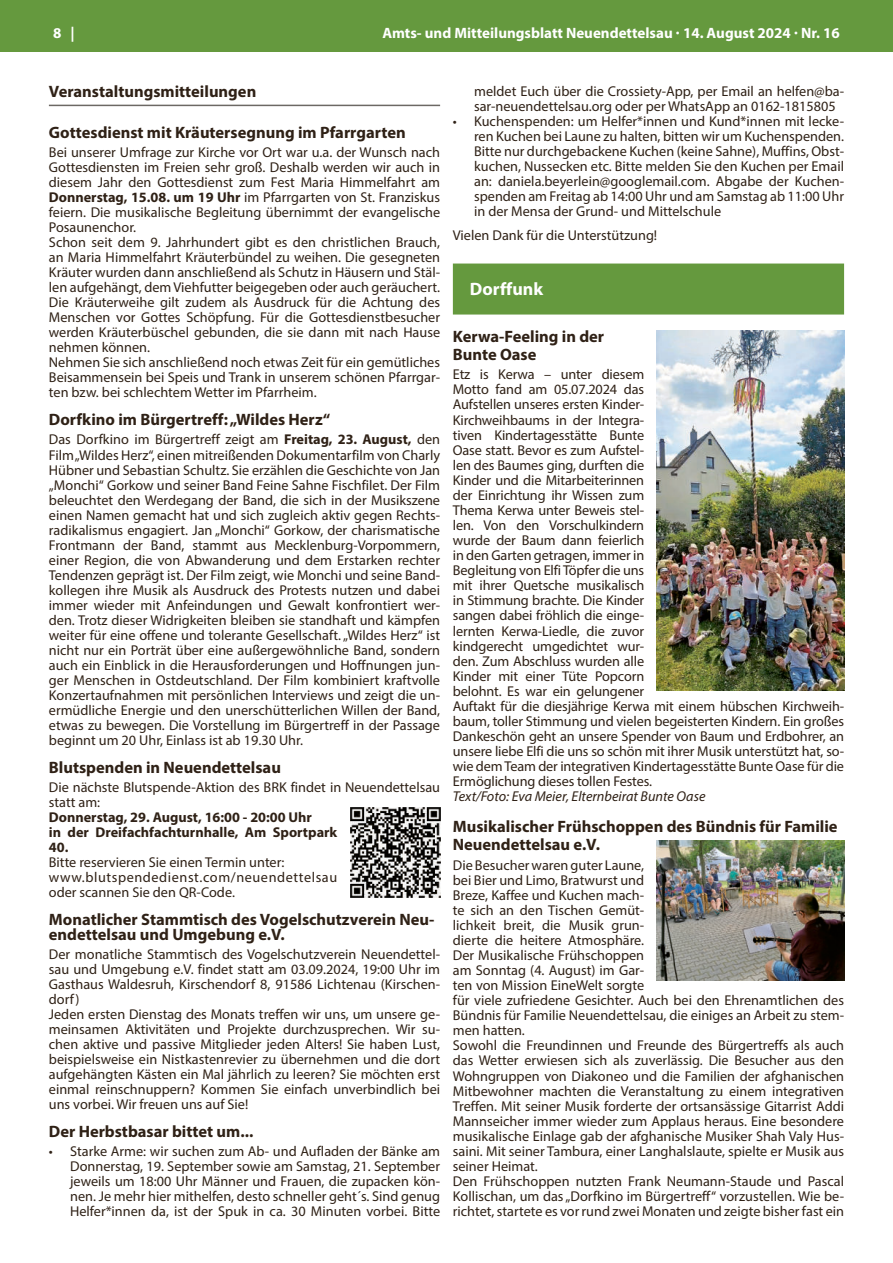
<style>
.page{position:relative;width:893px;height:1263px;background:#fff}
.page>*{position:absolute;margin:0;border:0;box-sizing:border-box;transform-origin:0 0}
.t1{font:700 18px "Myriad Pro";color:#fff}
.t2{font:700 16.5px/18px "Myriad Pro";color:#2f2116}
.t3{font:700 15px "Myriad Pro";color:#fff}
.t4{font:14.25px/15px "Myriad Pro";color:#2f2116}
.t5{font:700 14.25px/15px "Myriad Pro";color:#2f2116}
.t6{font:italic 14.25px "Myriad Pro";color:#2f2116}
.s1{font-weight:700}
</style>
<div class="page">
<div style="left:0;top:0;width:893px;height:51px;background:#65993e"></div>
<hr style="left:49px;top:105px;width:391px;height:1px;background:#6c6864">
<div style="left:453px;top:264px;width:391px;height:51px;background:#65993e"></div>
<img style="left:350px;top:807px;width:90px;height:90px">
<img style="left:657px;top:330px;width:187px;height:360px">
<img style="left:657px;top:841px;width:187px;height:139px">
<p class="t3" style="left:53px;top:25px;width:23px">8 |</p>
<p class="t3" style="left:382px;top:25px;width:459px">Amts- und Mitteilungsblatt Neuendettelsau · 14. August 2024 · Nr. 16</p>
<p class="t2" style="left:49px;top:83px;width:209px">Veranstaltungsmitteilungen</p>
<p class="t2" style="left:49px;top:124px;width:358px">Gottesdienst mit Kräutersegnung im Pfarrgarten</p>
<p class="t4" style="left:49px;top:145px;width:393px">Bei unserer Umfrage zur Kirche vor Ort war u.a. der Wunsch nach Gottesdiensten im Freien sehr groß. Deshalb werden wir auch in diesem Jahr den Gottesdienst zum Fest Maria Himmelfahrt am <span class="s1">Donnerstag, 15.08. um 19 Uhr</span> im Pfarrgarten von St. Franziskus feiern. Die musikalische Begleitung übernimmt der evangelische Posaunenchor.<br>Schon seit dem 9. Jahrhundert gibt es den christlichen Brauch, an Maria Himmelfahrt Kräuterbündel zu weihen. Die gesegneten Kräuter wurden dann anschließend als Schutz in Häusern und Stäl&shy;len aufgehängt, dem Viehfutter beigegeben oder auch geräuchert.<br>Die Kräuterweihe gilt zudem als Ausdruck für die Achtung des Menschen vor Gottes Schöpfung. Für die Gottesdienstbesucher werden Kräuterbüschel gebunden, die sie dann mit nach Hause nehmen können.<br>Nehmen Sie sich anschließend noch etwas Zeit für ein gemütliches Beisammensein bei Speis und Trank in unserem schönen Pfarrgar&shy;ten bzw. bei schlechtem Wetter im Pfarrheim.</p>
<p class="t2" style="left:49px;top:411px;width:283px">Dorfkino im Bürgertreff: „Wildes Herz“</p>
<p class="t4" style="left:49px;top:432px;width:393px;text-align:justify">Das Dorfkino im Bürgertreff zeigt am <span class="s1">Freitag, 23. August,</span> den Film „Wildes Herz“, einen mitreißenden Dokumentarfilm von Charly Hübner und Sebastian Schultz. Sie erzählen die Geschichte von Jan „Monchi“ Gorkow und seiner Band Feine Sahne Fischfilet. Der Film beleuchtet den Werdegang der Band, die sich in der Musikszene einen Namen gemacht hat und sich zugleich aktiv gegen Rechts&shy;radikalismus engagiert. Jan „Monchi“ Gorkow, der charismatische Frontmann der Band, stammt aus Mecklenburg-Vorpommern, einer Region, die von Abwanderung und dem Erstarken rechter Tendenzen geprägt ist. Der Film zeigt, wie Monchi und seine Band&shy;kollegen ihre Musik als Ausdruck des Protests nutzen und dabei immer wieder mit Anfeindungen und Gewalt konfrontiert wer&shy;den. Trotz dieser Widrigkeiten bleiben sie standhaft und kämpfen weiter für eine offene und tolerante Gesellschaft. „Wildes Herz“ ist nicht nur ein Porträt über eine außergewöhnliche Band, sondern auch ein Einblick in die Herausforderungen und Hoffnungen jun&shy;ger Menschen in Ostdeutschland. Der Film kombiniert kraftvolle Konzertaufnahmen mit persönlichen Interviews und zeigt die un&shy;ermüdliche Energie und den unerschütterlichen Willen der Band, etwas zu bewegen. Die Vorstellung im Bürgertreff in der Passage beginnt um 20 Uhr, Einlass ist ab 19.30 Uhr.</p>
<p class="t2" style="left:49px;top:759px;width:234px">Blutspenden in Neuendettelsau</p>
<p class="t4" style="left:49px;top:779px;width:393px">Die nächste Blutspende-Aktion des BRK findet in Neuendettelsau statt am:</p>
<p class="t5" style="left:49px;top:810px;width:290px">Donnerstag, 29. August, 16:00 - 20:00 Uhr<br>in der Dreifachfachturnhalle, Am Sportpark<br>40.</p>
<p class="t4" style="left:49px;top:854px;width:290px">Bitte reservieren Sie einen Termin unter: www.blutspendedienst.com/neuendettelsau oder scannen Sie den QR-Code.</p>
<p class="t2" style="left:49px;top:912px;width:387px;line-height:15px">Monatlicher Stammtisch des Vogelschutzverein Neu&shy;endettelsau und Umgebung e.V.</p>
<p class="t4" style="left:49px;top:946px;width:393px">Der monatliche Stammtisch des Vogelschutzverein Neuendettel&shy;sau und Umgebung e.V. findet statt am 03.09.2024, 19:00 Uhr im Gasthaus Waldesruh, Kirschendorf 8, 91586 Lichtenau (Kirschen&shy;dorf)<br>Jeden ersten Dienstag des Monats treffen wir uns, um unsere ge&shy;meinsamen Aktivitäten und Projekte durchzusprechen. Wir su&shy;chen aktive und passive Mitglieder jeden Alters! Sie haben Lust, beispielsweise ein Nistkastenrevier zu übernehmen und die dort aufgehängten Kästen ein Mal jährlich zu leeren? Sie möchten erst einmal reinschnuppern? Kommen Sie einfach unverbindlich bei uns vorbei. Wir freuen uns auf Sie!</p>
<p class="t2" style="left:49px;top:1123px;width:206px">Der Herbstbasar bittet um...</p>
<p class="t4" style="left:70px;top:1144px;width:371px;text-align:justify;text-indent:-21px">• Starke Arme: wir suchen zum Ab- und Aufladen der Bänke am Donnerstag, 19. September sowie am Samstag, 21. September jeweils um 18:00 Uhr Männer und Frauen, die zupacken kön&shy;nen. Je mehr hier mithelfen, desto schneller geht´s. Sind genug Helfer*innen da, ist der Spuk in ca. 30 Minuten vorbei. Bitte</p>
<p class="t4" style="left:474px;top:83px;width:371px">meldet Euch über die Crossiety-App, per Email an helfen@ba&shy;sar-neuendettelsau.org oder per WhatsApp an 0162-1815805</p>
<p class="t4" style="left:474px;top:113px;width:371px;text-align:justify;text-indent:-21px">• Kuchenspenden: um Helfer*innen und Kund*innen mit lecke&shy;ren Kuchen bei Laune zu halten, bitten wir um Kuchenspenden.<br>Bitte nur durchgebackene Kuchen (keine Sahne), Muffins, Obst&shy;kuchen, Nussecken etc. Bitte melden Sie den Kuchen per Email an: daniela.beyerlein@googlemail.com. Abgabe der Kuchen&shy;spenden am Freitag ab 14:00 Uhr und am Samstag ab 11:00 Uhr in der Mensa der Grund- und Mittelschule</p>
<p class="t4" style="left:453px;top:228px;width:206px">Vielen Dank für die Unterstützung!</p>
<p class="t1" style="left:470px;top:280px;width:75px">Dorffunk</p>
<p class="t2" style="left:453px;top:328px;width:153px">Kerwa-Feeling in der<br>Bunte Oase</p>
<p class="t4" style="left:453px;top:367px;width:393px">Etz is Kerwa – unter diesem<br>Motto fand am 05.07.2024 das<br>Aufstellen unseres ersten Kinder-<br>Kirchweihbaums in der Integra-<br>tiven Kindertagesstätte Bunte<br>Oase statt. Bevor es zum Aufstel-<br>len des Baumes ging, durften die<br>Kinder und die Mitarbeiterinnen<br>der Einrichtung ihr Wissen zum<br>Thema Kerwa unter Beweis stel-<br>len. Von den Vorschulkindern<br>wurde der Baum dann feierlich<br>in den Garten getragen, immer in<br>Begleitung von Elfi Töpfer die uns<br>mit ihrer Quetsche musikalisch<br>in Stimmung brachte. Die Kinder<br>sangen dabei fröhlich die einge-<br>lernten Kerwa-Liedle, die zuvor<br>kindgerecht umgedichtet wur-<br>den. Zum Abschluss wurden alle<br>Kinder mit einer Tüte Popcorn<br>belohnt. Es war ein gelungener<br>Auftakt für die diesjährige Kerwa mit einem hübschen Kirchweih&shy;baum, toller Stimmung und vielen begeisterten Kindern. Ein großes Dankeschön geht an unsere Spender von Baum und Erdbohrer, an unsere liebe Elfi die uns so schön mit ihrer Musik unterstützt hat, so&shy;wie dem Team der integrativen Kindertagesstätte Bunte Oase für die Ermöglichung dieses tollen Festes.</p>
<p class="t6" style="left:453px;top:791px;width:254px">Text/Foto: Eva Meier, Elternbeirat Bunte Oase</p>
<p class="t2" style="left:453px;top:818px;width:386px">Musikalischer Frühschoppen des Bündnis für Familie<br>Neuendettelsau e.V.</p>
<p class="t4" style="left:453px;top:857px;width:393px">Die Besucher waren guter Laune,<br>bei Bier und Limo, Bratwurst und<br>Breze, Kaffee und Kuchen mach-<br>te sich an den Tischen Gemüt-<br>lichkeit breit, die Musik grun-<br>dierte die heitere Atmosphäre.<br>Der Musikalische Frühschoppen<br>am Sonntag (4. August) im Gar-<br>ten von Mission EineWelt sorgte<br>für viele zufriedene Gesichter. Auch bei den Ehrenamtlichen des Bündnis für Familie Neuendettelsau, die einiges an Arbeit zu stem&shy;men hatten.<br>Sowohl die Freundinnen und Freunde des Bürgertreffs als auch das Wetter erwiesen sich als zuverlässig. Die Besucher aus den Wohngruppen von Diakoneo und die Familien der afghanischen Mitbewohner machten die Veranstaltung zu einem integrativen Treffen. Mit seiner Musik forderte der ortsansässige Gitarrist Addi Mannseicher immer wieder zum Applaus heraus. Eine besondere musikalische Einlage gab der afghanische Musiker Shah Valy Hus&shy;saini. Mit seiner Tambura, einer Langhalslaute, spielte er Musik aus seiner Heimat.<br>Den Frühschoppen nutzten Frank Neumann-Staude und Pascal Kollischan, um das „Dorfkino im Bürgertreff“ vorzustellen. Wie be&shy;richtet, startete es vor rund zwei Monaten und zeigte bisher fast ein</p>
</div>
